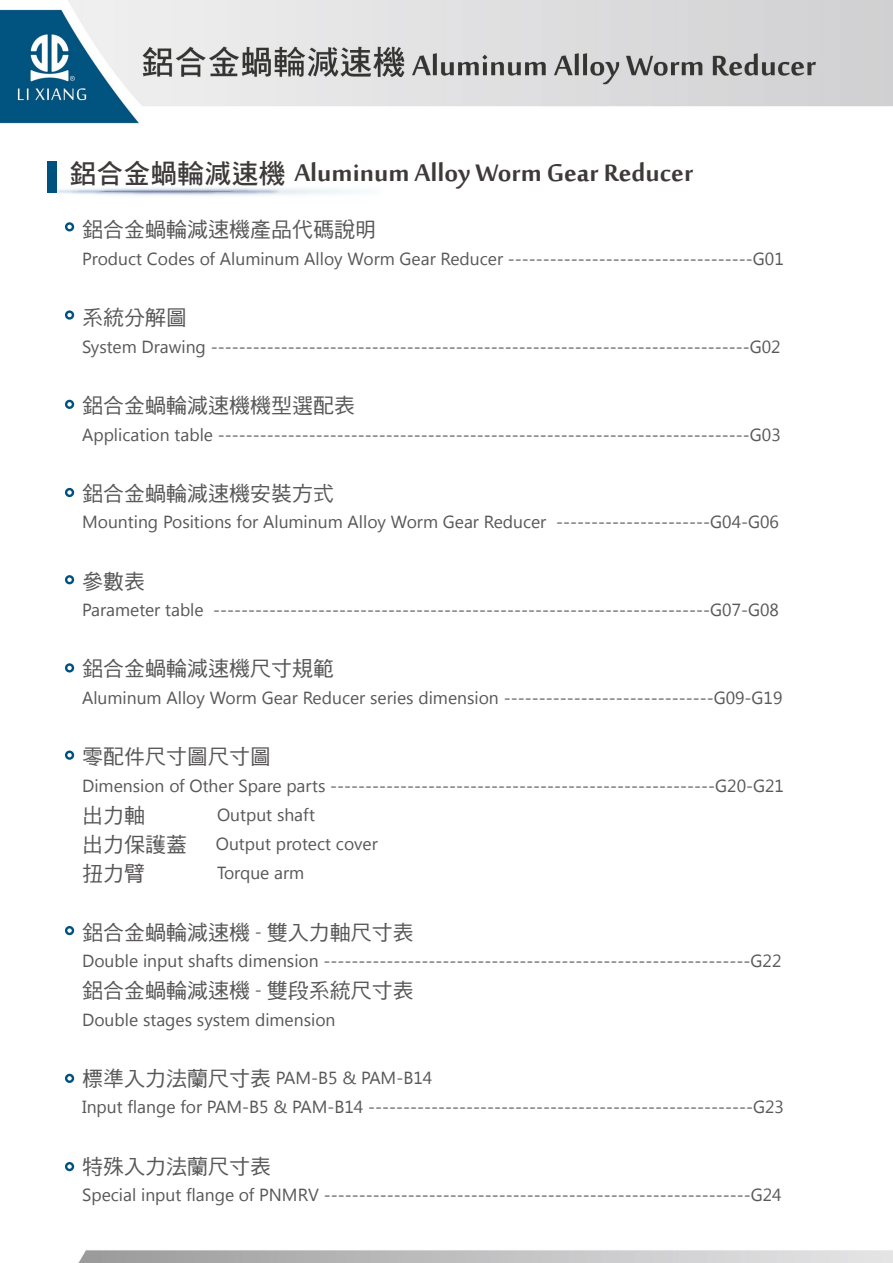
<style>
.page{position:relative;width:893px;height:1263px;background:#fff}
.page>*{position:absolute;margin:0;border:0;box-sizing:border-box;transform-origin:0 0}
.t1{font:700 33px "Sakkal Majalla";color:#3e3a39}
.t2{font:21px "DF Hei Std W5";color:#595757}
.t3{font:17.55px/29.2px "Segoe UI";color:#595757}
.s1{font-family:"DF Hei Std W7";font-weight:400;font-size:27px}
.s2{font-family:"Segoe UI";font-size:17.55px}
.s3{font-family:"DF Hei Std W5";font-size:21px}
</style>
<div class="page">
<img style="left:0;top:0;width:893px;height:1263px">
<img style="left:43px;top:182px;width:345px;height:18px">
<div style="left:47px;top:161px;width:10px;height:31px;background:#00527e"></div>
<div style="left:65px;top:222px;width:9px;height:9px;border:2px solid #00527e;border-radius:50%"></div>
<div style="left:65px;top:400px;width:9px;height:9px;border:2px solid #00527e;border-radius:50%"></div>
<div style="left:65px;top:575px;width:9px;height:9px;border:2px solid #00527e;border-radius:50%"></div>
<div style="left:65px;top:750px;width:9px;height:10px;border:2px solid #00527e;border-radius:50%"></div>
<div style="left:65px;top:926px;width:9px;height:9px;border:2px solid #00527e;border-radius:50%"></div>
<div style="left:65px;top:310px;width:9px;height:10px;border:2px solid #00527e;border-radius:50%"></div>
<div style="left:65px;top:488px;width:9px;height:9px;border:2px solid #00527e;border-radius:50%"></div>
<div style="left:65px;top:663px;width:9px;height:9px;border:2px solid #00527e;border-radius:50%"></div>
<div style="left:65px;top:1162px;width:9px;height:9px;border:2px solid #00527e;border-radius:50%"></div>
<div style="left:65px;top:1074px;width:9px;height:9px;border:2px solid #00527e;border-radius:50%"></div>
<h1 class="t1" style="left:69px;top:155px;width:625px"><span class="s1">鋁合金蝸輪減速機</span> Aluminum Alloy Worm Gear Reducer</h1>
<p class="t2" style="left:82px;top:219px;width:296px">鋁合金蝸輪減速機產品代碼說明</p>
<p class="t3" style="left:82px;top:243px;width:703px">Product Codes of Aluminum Alloy Worm Gear Reducer -----------------------------------G01</p>
<p class="t2" style="left:82px;top:306px;width:107px">系統分解圖</p>
<p class="t3" style="left:82px;top:331px;width:700px">System Drawing -----------------------------------------------------------------------------G02</p>
<p class="t2" style="left:82px;top:394px;width:275px">鋁合金蝸輪減速機機型選配表</p>
<p class="t3" style="left:82px;top:419px;width:700px">Application table ----------------------------------------------------------------------------G03</p>
<p class="t2" style="left:82px;top:482px;width:254px">鋁合金蝸輪減速機安裝方式</p>
<p class="t3" style="left:82px;top:507px;width:698px">Mounting Positions for Aluminum Alloy Worm Gear Reducer ----------------------G04-G06</p>
<p class="t2" style="left:82px;top:570px;width:65px">參數表</p>
<p class="t3" style="left:82px;top:594px;width:698px">Parameter table -----------------------------------------------------------------------G07-G08</p>
<p class="t2" style="left:82px;top:657px;width:254px">鋁合金蝸輪減速機尺寸規範</p>
<p class="t3" style="left:82px;top:682px;width:702px">Aluminum Alloy Worm Gear Reducer series dimension ------------------------------G09-G19</p>
<p class="t2" style="left:82px;top:745px;width:191px">零配件尺寸圖尺寸圖</p>
<p class="t3" style="left:82px;top:770px;width:703px">Dimension of Other Spare parts -------------------------------------------------------G20-G21</p>
<p class="t2" style="left:82px;top:804px;width:65px">出力軸</p>
<p class="t3" style="left:217px;top:799px;width:99px">Output shaft</p>
<p class="t2" style="left:82px;top:833px;width:107px">出力保護蓋</p>
<p class="t3" style="left:216px;top:828px;width:163px">Output protect cover</p>
<p class="t2" style="left:82px;top:862px;width:65px">扭力臂</p>
<p class="t3" style="left:217px;top:858px;width:89px">Torque arm</p>
<p class="t2" style="left:82px;top:921px;width:333px">鋁合金蝸輪減速機 <span class="s2">-</span> 雙入力軸尺寸表</p>
<p class="t3" style="left:82px;top:945px;width:701px">Double input shafts dimension -------------------------------------------------------------G22</p>
<p class="t2" style="left:82px;top:979px;width:333px">鋁合金蝸輪減速機 <span class="s2">-</span> 雙段系統尺寸表</p>
<p class="t3" style="left:82px;top:1004px;width:255px">Double stages system dimension</p>
<p class="t3" style="left:82px;top:1062px;width:703px"><span class="s3">標準入力法蘭尺寸表</span> PAM-B5 &amp; PAM-B14<br>Input flange for PAM-B5 &amp; PAM-B14 -------------------------------------------------------G23</p>
<p class="t2" style="left:82px;top:1155px;width:191px">特殊入力法蘭尺寸表</p>
<p class="t3" style="left:82px;top:1179px;width:701px">Special input flange of PNMRV -------------------------------------------------------------G24</p>
</div>
